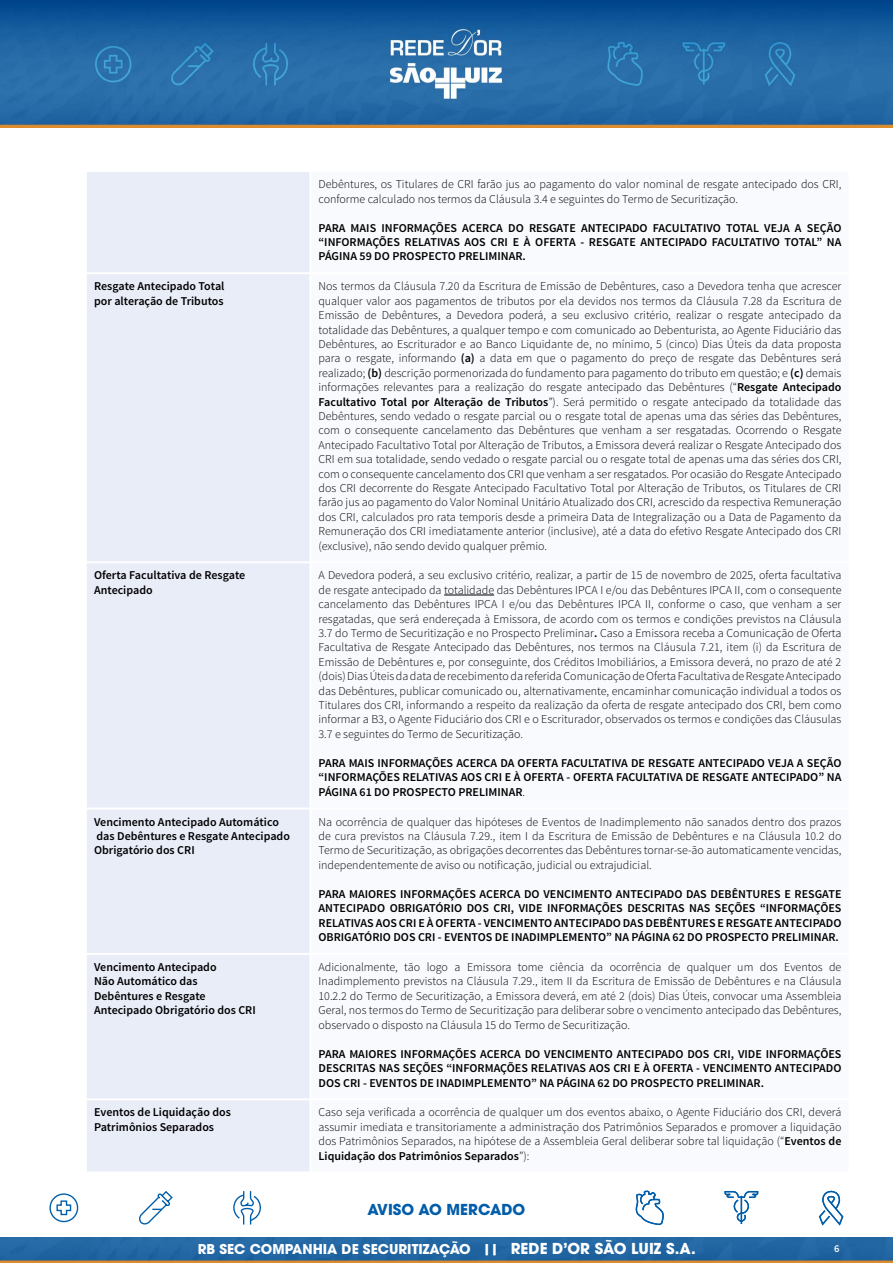
<style>
.page{position:relative;width:893px;height:1263px;background:#fff}
.page>*{position:absolute;margin:0;border:0;box-sizing:border-box;transform-origin:0 0}
.t1{font:700 15px "ITC Avant Garde Pro";color:#005da9}
.t2{font:700 13.5px "ITC Avant Garde Pro";color:#fff}
.t3{font:300 12px/14.4px "Source Sans Pro";color:#000;text-align:justify}
.t4{font:600 12px/14.4px "Source Sans Pro";color:#000}
.t5{font:600 10.5px "Source Sans Pro";color:#fff}
.s1{font-weight:600}
.s2{font-weight:300}
.s3{font-size:15px}
</style>
<div class="page">
<img style="left:0;top:0;width:893px;height:127px">
<img style="left:0;top:1237px;width:892px;height:26px">
<svg style="left:139px;top:1191px;width:34px;height:34px"></svg>
<svg style="left:233px;top:1191px;width:28px;height:34px"></svg>
<div style="left:49px;top:1193px;width:29px;height:29px;border:1px solid #005da9;border-radius:50%"></div>
<svg style="left:56px;top:1200px;width:16px;height:16px"></svg>
<svg style="left:819px;top:1191px;width:25px;height:35px"></svg>
<svg style="left:724px;top:1191px;width:35px;height:34px"></svg>
<svg style="left:635px;top:1190px;width:29px;height:36px"></svg>
<svg style="left:892px;top:1237px;width:1px;height:26px"></svg>
<div style="left:87px;top:172px;width:222px;height:999px;background:#e9edf8"></div>
<hr style="left:85px;top:272px;width:225px;height:2px;background:#fff">
<hr style="left:85px;top:561px;width:225px;height:2px;background:#fff">
<hr style="left:85px;top:807px;width:225px;height:2px;background:#fff">
<hr style="left:85px;top:953px;width:225px;height:2px;background:#fff">
<hr style="left:85px;top:1098px;width:225px;height:2px;background:#fff">
<hr style="left:444px;top:595px;width:50px;height:1px;background:#000">
<p class="t3" style="left:318px;top:177px;width:524px">Debêntures, os Titulares de CRI farão jus ao pagamento do valor nominal de resgate antecipado dos CRI, conforme calculado nos termos da Cláusula 3.4 e seguintes do Termo de Securitização.</p>
<p class="t4" style="left:318px;top:221px;width:524px;text-align:justify">PARA MAIS INFORMAÇÕES ACERCA DO RESGATE ANTECIPADO FACULTATIVO TOTAL VEJA A SEÇÃO “INFORMAÇÕES RELATIVAS AOS CRI E À OFERTA - RESGATE ANTECIPADO FACULTATIVO TOTAL” NA PÁGINA 59 DO PROSPECTO PRELIMINAR.</p>
<p class="t4" style="left:94px;top:279px;width:132px">Resgate Antecipado Total por alteração de Tributos</p>
<p class="t3" style="left:318px;top:279px;width:524px">Nos termos da Cláusula 7.20 da Escritura de Emissão de Debêntures, caso a Devedora tenha que acrescer qualquer valor aos pagamentos de tributos por ela devidos nos termos da Cláusula 7.28 da Escritura de Emissão de Debêntures, a Devedora poderá, a seu exclusivo critério, realizar o resgate antecipado da totalidade das Debêntures, a qualquer tempo e com comunicado ao Debenturista, ao Agente Fiduciário das Debêntures, ao Escriturador e ao Banco Liquidante de, no mínimo, 5 (cinco) Dias Úteis da data proposta para o resgate, informando <span class="s1">(a)</span> a data em que o pagamento do preço de resgate das Debêntures será realizado; <span class="s1">(b)</span> descrição pormenorizada do fundamento para pagamento do tributo em questão; e <span class="s1">(c)</span> demais informações relevantes para a realização do resgate antecipado das Debêntures (“<span class="s1">Resgate Antecipado Facultativo Total por Alteração de Tributos</span>”). Será permitido o resgate antecipado da totalidade das Debêntures, sendo vedado o resgate parcial ou o resgate total de apenas uma das séries das Debêntures, com o consequente cancelamento das Debêntures que venham a ser resgatadas. Ocorrendo o Resgate Antecipado Facultativo Total por Alteração de Tributos, a Emissora deverá realizar o Resgate Antecipado dos CRI em sua totalidade, sendo vedado o resgate parcial ou o resgate total de apenas uma das séries dos CRI, com o consequente cancelamento dos CRI que venham a ser resgatados. Por ocasião do Resgate Antecipado dos CRI decorrente do Resgate Antecipado Facultativo Total por Alteração de Tributos, os Titulares de CRI farão jus ao pagamento do Valor Nominal Unitário Atualizado dos CRI, acrescido da respectiva Remuneração dos CRI, calculados pro rata temporis desde a primeira Data de Integralização ou a Data de Pagamento da Remuneração dos CRI imediatamente anterior (inclusive), até a data do efetivo Resgate Antecipado dos CRI (exclusive), não sendo devido qualquer prêmio.</p>
<p class="t4" style="left:94px;top:568px;width:153px">Oferta Facultativa de Resgate<br>Antecipado</p>
<p class="t3" style="left:318px;top:568px;width:524px">A Devedora poderá, a seu exclusivo critério, realizar, a partir de 15 de novembro de 2025, oferta facultativa de resgate antecipado da totalidade das Debêntures IPCA I e/ou das Debêntures IPCA II, com o consequente cancelamento das Debêntures IPCA I e/ou das Debêntures IPCA II, conforme o caso, que venham a ser resgatadas, que será endereçada à Emissora, de acordo com os termos e condições previstos na Cláusula 3.7 do Termo de Securitização e no Prospecto Preliminar<span class="s1">.</span> Caso a Emissora receba a Comunicação de Oferta Facultativa de Resgate Antecipado das Debêntures, nos termos na Cláusula 7.21, item (i) da Escritura de Emissão de Debêntures e, por conseguinte, dos Créditos Imobiliários, a Emissora deverá, no prazo de até 2 (dois) Dias Úteis da data de recebimento da referida Comunicação de Oferta Facultativa de Resgate Antecipado das Debêntures, publicar comunicado ou, alternativamente, encaminhar comunicação individual a todos os Titulares dos CRI, informando a respeito da realização da oferta de resgate antecipado dos CRI, bem como informar a B3, o Agente Fiduciário dos CRI e o Escriturador, observados os termos e condições das Cláusulas 3.7 e seguintes do Termo de Securitização.</p>
<p class="t4" style="left:318px;top:756px;width:524px;text-align:justify">PARA MAIS INFORMAÇÕES ACERCA DA OFERTA FACULTATIVA DE RESGATE ANTECIPADO VEJA A SEÇÃO “INFORMAÇÕES RELATIVAS AOS CRI E À OFERTA - OFERTA FACULTATIVA DE RESGATE ANTECIPADO” NA PÁGINA 61 DO PROSPECTO PRELIMINAR<span class="s2">.</span></p>
<p class="t4" style="left:94px;top:815px;width:197px">Vencimento Antecipado Automático das Debêntures e Resgate Antecipado<br>Obrigatório dos CRI</p>
<p class="t3" style="left:318px;top:814px;width:524px">Na ocorrência de qualquer das hipóteses de Eventos de Inadimplemento não sanados dentro dos prazos de cura previstos na Cláusula 7.29., item I da Escritura de Emissão de Debêntures e na Cláusula 10.2 do Termo de Securitização, as obrigações decorrentes das Debêntures tornar-se-ão automaticamente vencidas, independentemente de aviso ou notificação, judicial ou extrajudicial.</p>
<p class="t4" style="left:318px;top:887px;width:524px;text-align:justify">PARA MAIORES INFORMAÇÕES ACERCA DO VENCIMENTO ANTECIPADO DAS DEBÊNTURES E RESGATE ANTECIPADO OBRIGATÓRIO DOS CRI, VIDE INFORMAÇÕES DESCRITAS NAS SEÇÕES “INFORMAÇÕES RELATIVAS AOS CRI E À OFERTA - VENCIMENTO ANTECIPADO DAS DEBÊNTURES E RESGATE ANTECIPADO OBRIGATÓRIO DOS CRI - EVENTOS DE INADIMPLEMENTO” NA PÁGINA 62 DO PROSPECTO PRELIMINAR.</p>
<p class="t4" style="left:94px;top:960px;width:163px">Vencimento Antecipado<br>Não Automático das<br>Debêntures e Resgate<br>Antecipado Obrigatório dos CRI</p>
<p class="t3" style="left:318px;top:960px;width:524px">Adicionalmente, tão logo a Emissora tome ciência da ocorrência de qualquer um dos Eventos de Inadimplemento previstos na Cláusula 7.29., item II da Escritura de Emissão de Debêntures e na Cláusula 10.2.2 do Termo de Securitização, a Emissora deverá, em até 2 (dois) Dias Úteis, convocar uma Assembleia Geral, nos termos do Termo de Securitização para deliberar sobre o vencimento antecipado das Debêntures, observado o disposto na Cláusula 15 do Termo de Securitização.</p>
<p class="t4" style="left:318px;top:1047px;width:524px;text-align:justify">PARA MAIORES INFORMAÇÕES ACERCA DO VENCIMENTO ANTECIPADO DOS CRI, VIDE INFORMAÇÕES DESCRITAS NAS SEÇÕES “INFORMAÇÕES RELATIVAS AOS CRI E À OFERTA - VENCIMENTO ANTECIPADO DOS CRI - EVENTOS DE INADIMPLEMENTO” NA PÁGINA 62 DO PROSPECTO PRELIMINAR.</p>
<p class="t4" style="left:94px;top:1105px;width:138px">Eventos de Liquidação dos<br>Patrimônios Separados</p>
<p class="t3" style="left:318px;top:1105px;width:524px">Caso seja verificada a ocorrência de qualquer um dos eventos abaixo, o Agente Fiduciário dos CRI, deverá assumir imediata e transitoriamente a administração dos Patrimônios Separados e promover a liquidação dos Patrimônios Separados, na hipótese de a Assembleia Geral deliberar sobre tal liquidação (“<span class="s1">Eventos de Liquidação dos Patrimônios Separados</span>”):</p>
<p class="t1" style="left:367px;top:1199px;width:159px">AVISO AO MERCADO</p>
<p class="t2" style="left:198px;top:1240px;width:499px">RB SEC COMPANHIA DE SECURITIZAÇÃO || <span class="s3">REDE D’OR SÃO LUIZ S.A.</span></p>
<p class="t5" style="left:834px;top:1241px;width:7px">6</p>
</div>
